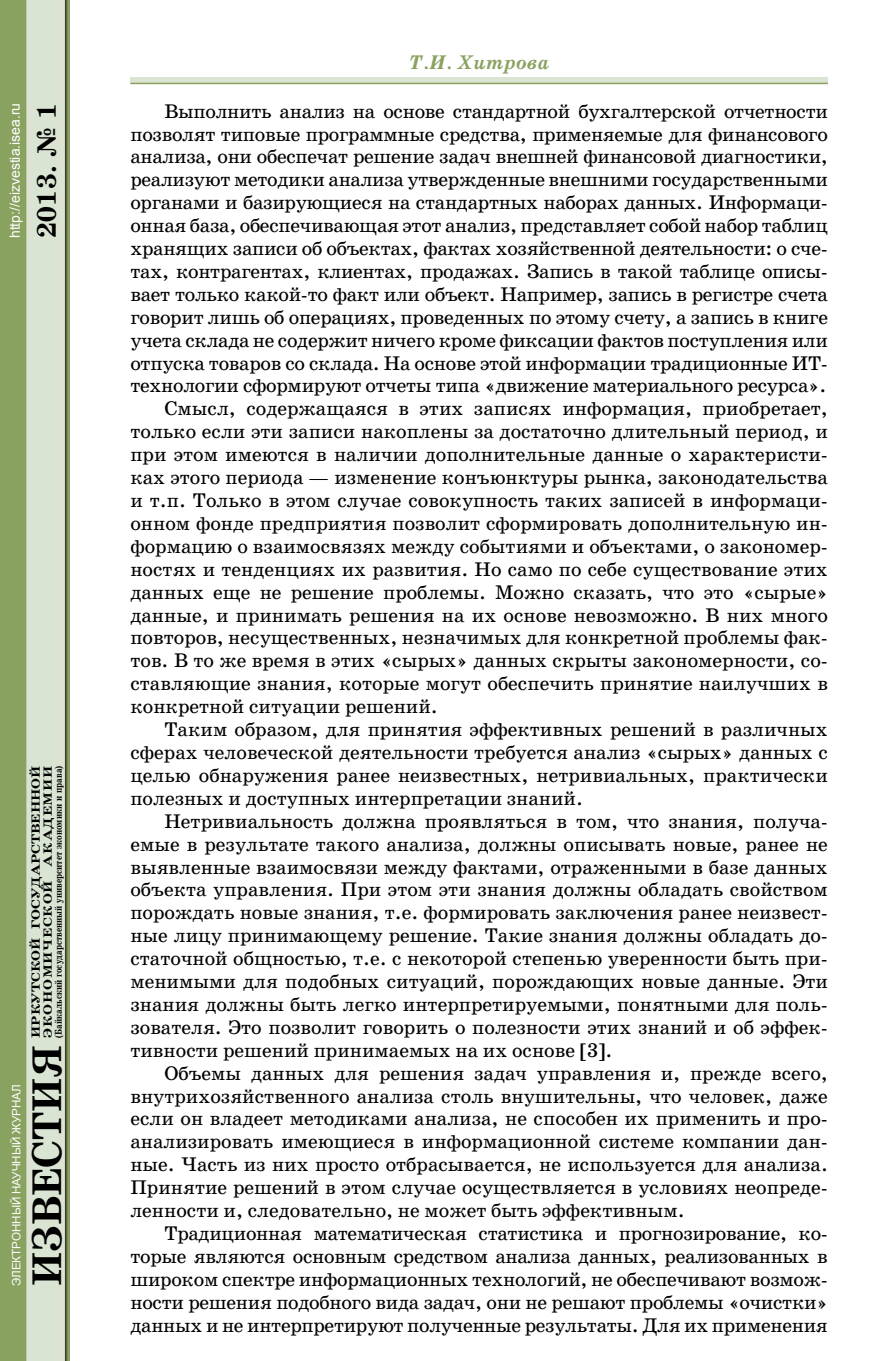
<style>
.page{position:relative;width:896px;height:1361px;background:#fff}
.page>*{position:absolute;margin:0;border:0;box-sizing:border-box;transform-origin:0 0}
.t1{font:700 42px "School Book C";color:#000}
.t2{font:700 27px "School Book C";color:#000}
.t3{font:20px "School Book C";color:#000}
.t4{font:italic 700 20px "School Book C";color:#89a260}
.t5{font:14px "Arial";color:#fff}
.t6{font:700 12px/12px "School Book C";color:#000;scale:1.25 1}
.t7{font:11.6px "Arial";color:#fff}
.t8{font:700 10px "School Book C";color:#000;scale:.85 1}
</style>
<div class="page">
<img style="left:0;top:0;width:70px;height:1361px">
<svg style="left:130px;top:77px;width:698px;height:6px;background:#d6e0cd"></svg>
<hr style="left:130px;top:83px;width:698px;height:1px;background:#89a260">
<p class="t5" style="left:6px;top:238px;width:137px;rotate:-90deg">http://eizvestia.isea.ru</p>
<h2 class="t2" style="left:32px;top:238px;width:136px;rotate:-90deg">2013. № 1</h2>
<p class="t7" style="left:9px;top:1286px;width:203px;rotate:-90deg">ЭЛЕКТРОННЫЙ НАУЧНЫЙ ЖУРНАЛ</p>
<p class="t6" style="left:30px;top:1037px;width:219px;rotate:-90deg">ИРКУТСКОЙ ГОСУДАРСТВЕННОЙ<br>ЭКОНОМИЧЕСКОЙ АКАДЕМИИ</p>
<p class="t8" style="left:53px;top:1037px;width:322px;rotate:-90deg">(Байкальский государственный университет экономики и права)</p>
<h1 class="t1" style="left:23px;top:1286px;width:243px;rotate:-90deg">ИЗВЕСТИЯ</h1>
<p class="t4" style="left:409px;top:51px;width:142px">Т.И. Хитрова</p>
<p class="t3" style="left:164px;top:100px;width:665px">Выполнить анализ на основе стандартной бухгалтерской отчетности</p>
<p class="t3" style="left:130px;top:123px;width:699px">позволят типовые программные средства, применяемые для финансового</p>
<p class="t3" style="left:130px;top:146px;width:699px">анализа, они обеспечат решение задач внешней финансовой диагностики,</p>
<p class="t3" style="left:130px;top:169px;width:699px">реализуют методики анализа утвержденные внешними государственными</p>
<p class="t3" style="left:130px;top:192px;width:699px">органами и базирующиеся на стандартных наборах данных. Информаци-</p>
<p class="t3" style="left:130px;top:215px;width:699px">онная база, обеспечивающая этот анализ, представляет собой набор таблиц</p>
<p class="t3" style="left:130px;top:237px;width:699px">хранящих записи об объектах, фактах хозяйственной деятельности: о сче-</p>
<p class="t3" style="left:130px;top:260px;width:699px">тах, контрагентах, клиентах, продажах. Запись в такой таблице описы-</p>
<p class="t3" style="left:130px;top:283px;width:699px">вает только какой-то факт или объект. Например, запись в регистре счета</p>
<p class="t3" style="left:130px;top:306px;width:699px">говорит лишь об операциях, проведенных по этому счету, а запись в книге</p>
<p class="t3" style="left:130px;top:329px;width:699px">учета склада не содержит ничего кроме фиксации фактов поступления или</p>
<p class="t3" style="left:130px;top:352px;width:699px">отпуска товаров со склада. На основе этой информации традиционные ИТ-</p>
<p class="t3" style="left:130px;top:375px;width:697px">технологии сформируют отчеты типа «движение материального ресурса».</p>
<p class="t3" style="left:164px;top:398px;width:665px">Смысл, содержащаяся в этих записях информация, приобретает,</p>
<p class="t3" style="left:130px;top:421px;width:699px">только если эти записи накоплены за достаточно длительный период, и</p>
<p class="t3" style="left:130px;top:444px;width:699px">при этом имеются в наличии дополнительные данные о характеристи-</p>
<p class="t3" style="left:130px;top:466px;width:699px">ках этого периода — изменение конъюнктуры рынка, законодательства</p>
<p class="t3" style="left:130px;top:489px;width:699px">и т.п. Только в этом случае совокупность таких записей в информаци-</p>
<p class="t3" style="left:130px;top:512px;width:699px">онном фонде предприятия позволит сформировать дополнительную ин-</p>
<p class="t3" style="left:130px;top:535px;width:699px">формацию о взаимосвязях между событиями и объектами, о закономер-</p>
<p class="t3" style="left:130px;top:558px;width:699px">ностях и тенденциях их развития. Но само по себе существование этих</p>
<p class="t3" style="left:130px;top:581px;width:699px">данных еще не решение проблемы. Можно сказать, что это «сырые»</p>
<p class="t3" style="left:130px;top:604px;width:699px">данные, и принимать решения на их основе невозможно. В них много</p>
<p class="t3" style="left:130px;top:627px;width:699px">повторов, несущественных, незначимых для конкретной проблемы фак-</p>
<p class="t3" style="left:130px;top:650px;width:699px">тов. В то же время в этих «сырых» данных скрыты закономерности, со-</p>
<p class="t3" style="left:130px;top:673px;width:699px">ставляющие знания, которые могут обеспечить принятие наилучших в</p>
<p class="t3" style="left:130px;top:695px;width:309px">конкретной ситуации решений.</p>
<p class="t3" style="left:164px;top:718px;width:665px">Таким образом, для принятия эффективных решений в различных</p>
<p class="t3" style="left:130px;top:741px;width:699px">сферах человеческой деятельности требуется анализ «сырых» данных с</p>
<p class="t3" style="left:130px;top:764px;width:699px">целью обнаружения ранее неизвестных, нетривиальных, практически</p>
<p class="t3" style="left:130px;top:787px;width:454px">полезных и доступных интерпретации знаний.</p>
<p class="t3" style="left:164px;top:810px;width:665px">Нетривиальность должна проявляться в том, что знания, получа-</p>
<p class="t3" style="left:130px;top:833px;width:699px">емые в результате такого анализа, должны описывать новые, ранее не</p>
<p class="t3" style="left:130px;top:856px;width:699px">выявленные взаимосвязи между фактами, отраженными в базе данных</p>
<p class="t3" style="left:130px;top:879px;width:699px">объекта управления. При этом эти знания должны обладать свойством</p>
<p class="t3" style="left:130px;top:902px;width:699px">порождать новые знания, т.е. формировать заключения ранее неизвест-</p>
<p class="t3" style="left:130px;top:924px;width:699px">ные лицу принимающему решение. Такие знания должны обладать до-</p>
<p class="t3" style="left:130px;top:947px;width:699px">статочной общностью, т.е. с некоторой степенью уверенности быть при-</p>
<p class="t3" style="left:130px;top:970px;width:699px">менимыми для подобных ситуаций, порождающих новые данные. Эти</p>
<p class="t3" style="left:130px;top:993px;width:699px">знания должны быть легко интерпретируемыми, понятными для поль-</p>
<p class="t3" style="left:130px;top:1016px;width:699px">зователя. Это позволит говорить о полезности этих знаний и об эффек-</p>
<p class="t3" style="left:130px;top:1039px;width:483px">тивности решений принимаемых на их основе [3].</p>
<p class="t3" style="left:164px;top:1062px;width:665px">Объемы данных для решения задач управления и, прежде всего,</p>
<p class="t3" style="left:130px;top:1085px;width:699px">внутрихозяйственного анализа столь внушительны, что человек, даже</p>
<p class="t3" style="left:130px;top:1108px;width:699px">если он владеет методиками анализа, не способен их применить и про-</p>
<p class="t3" style="left:130px;top:1131px;width:699px">анализировать имеющиеся в информационной системе компании дан-</p>
<p class="t3" style="left:130px;top:1153px;width:699px">ные. Часть из них просто отбрасывается, не используется для анализа.</p>
<p class="t3" style="left:130px;top:1176px;width:699px">Принятие решений в этом случае осуществляется в условиях неопреде-</p>
<p class="t3" style="left:130px;top:1199px;width:556px">ленности и, следовательно, не может быть эффективным.</p>
<p class="t3" style="left:164px;top:1222px;width:665px">Традиционная математическая статистика и прогнозирование, ко-</p>
<p class="t3" style="left:130px;top:1245px;width:699px">торые являются основным средством анализа данных, реализованных в</p>
<p class="t3" style="left:130px;top:1268px;width:699px">широком спектре информационных технологий, не обеспечивают возмож-</p>
<p class="t3" style="left:130px;top:1291px;width:699px">ности решения подобного вида задач, они не решают проблемы «очистки»</p>
<p class="t3" style="left:130px;top:1314px;width:699px">данных и не интерпретируют полученные результаты. Для их применения</p>
</div>
